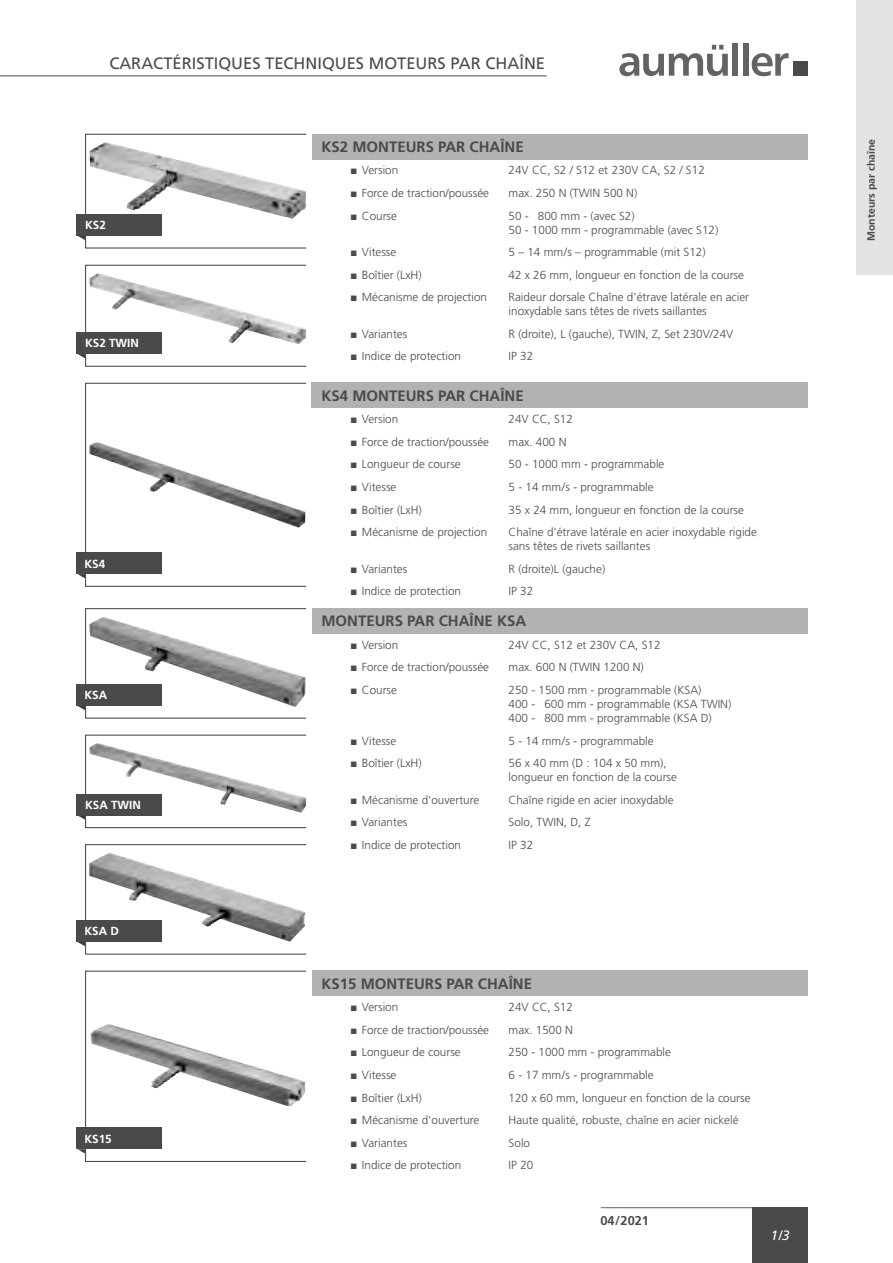
<style>
.page{position:relative;width:893px;height:1263px;background:#fff}
.page>*{position:absolute;margin:0;border:0;box-sizing:border-box;transform-origin:0 0}
.t1{font:16.5px "Frutiger LT Std";color:#4a4a49}
.t2{font:700 15px "Frutiger LT Std";color:#4a4a49}
.t3{font:italic 13.5px "Frutiger LT Std";color:#fff}
.t4{font:700 12.75px "Frutiger LT Std";color:#4a4a49}
.t5{font:300 11.7px/14.1px "Frutiger LT Std";color:#4a4a49}
.t6{font:700 11.7px "Frutiger LT Std";color:#fff}
.t7{font:700 10.5px "Frutiger LT Std";color:#4a4a49}
.s1{font-family:"Arial Narrow";font-weight:400}
</style>
<div class="page">
<div style="left:856px;top:0;width:37px;height:274px;background:#e3e3e3"></div>
<hr style="left:0;top:76px;width:547px;height:1px;background:#4a4a49">
<svg style="left:619px;top:45px;width:109px;height:31px"></svg>
<div style="left:733px;top:43px;width:5px;height:33px;background:#646363"></div>
<div style="left:743px;top:43px;width:5px;height:33px;background:#646363"></div>
<svg style="left:752px;top:53px;width:37px;height:23px"></svg>
<div style="left:793px;top:61px;width:15px;height:15px;background:#4a4a49"></div>
<div style="left:753px;top:1208px;width:55px;height:55px;background:#4a4a49"></div>
<hr style="left:601px;top:1207px;width:152px;height:1px;background:#646363">
<div style="left:85px;top:383px;width:222px;height:204px;border:1px solid #4a4a49"></div>
<div style="left:85px;top:134px;width:222px;height:115px;border:1px solid #4a4a49"></div>
<div style="left:85px;top:265px;width:222px;height:102px;border:1px solid #4a4a49"></div>
<div style="left:85px;top:844px;width:222px;height:111px;border:1px solid #4a4a49"></div>
<div style="left:85px;top:608px;width:222px;height:111px;border:1px solid #4a4a49"></div>
<div style="left:85px;top:971px;width:222px;height:191px;border:1px solid #4a4a49"></div>
<div style="left:85px;top:735px;width:222px;height:93px;border:1px solid #4a4a49"></div>
<div style="left:313px;top:134px;width:495px;height:25px;background:#b3b2b2"></div>
<img style="left:89px;top:853px;width:216px;height:89px">
<img style="left:89px;top:617px;width:216px;height:90px">
<img style="left:91px;top:1024px;width:214px;height:82px">
<div style="left:311px;top:383px;width:497px;height:25px;background:#b3b2b2"></div>
<div style="left:313px;top:608px;width:495px;height:26px;background:#b3b2b2"></div>
<div style="left:313px;top:971px;width:495px;height:25px;background:#b3b2b2"></div>
<img style="left:89px;top:273px;width:217px;height:71px">
<div style="left:76px;top:332px;width:85px;height:22px;background:#4a4a49"></div>
<svg style="left:78px;top:354px;width:7px;height:4px"></svg>
<div style="left:76px;top:552px;width:85px;height:22px;background:#4a4a49"></div>
<svg style="left:78px;top:574px;width:7px;height:4px"></svg>
<div style="left:76px;top:684px;width:85px;height:22px;background:#4a4a49"></div>
<svg style="left:78px;top:706px;width:7px;height:4px"></svg>
<div style="left:76px;top:1127px;width:85px;height:22px;background:#4a4a49"></div>
<svg style="left:78px;top:1149px;width:7px;height:4px"></svg>
<div style="left:76px;top:793px;width:85px;height:22px;background:#4a4a49"></div>
<svg style="left:78px;top:815px;width:7px;height:5px"></svg>
<div style="left:76px;top:920px;width:85px;height:22px;background:#4a4a49"></div>
<svg style="left:77px;top:942px;width:8px;height:4px"></svg>
<div style="left:76px;top:214px;width:85px;height:22px;background:#4a4a49"></div>
<svg style="left:78px;top:236px;width:7px;height:4px"></svg>
<img style="left:89px;top:142px;width:218px;height:77px">
<img style="left:89px;top:743px;width:217px;height:69px">
<img style="left:89px;top:442px;width:216px;height:86px">
<h1 class="t1" style="left:109px;top:53px;width:437px">CARACTÉRISTIQUES TECHNIQUES MOTEURS PAR CHAÎNE</h1>
<p class="t6" style="left:85px;top:218px;width:22px">KS2</p>
<p class="t6" style="left:85px;top:336px;width:55px">KS2 TWIN</p>
<p class="t6" style="left:84px;top:557px;width:22px">KS4</p>
<p class="t6" style="left:84px;top:688px;width:24px">KSA</p>
<p class="t6" style="left:85px;top:798px;width:57px">KSA TWIN</p>
<p class="t2" style="left:321px;top:138px;width:204px">KS2 MONTEURS PAR CHAÎNE</p>
<p class="t5" style="left:351px;top:163px;width:49px"><span class="s1">■</span> Version</p>
<p class="t5" style="left:509px;top:163px;width:198px">24V CC, S2 / S12 et 230V CA, S2 / S12</p>
<p class="t5" style="left:351px;top:186px;width:139px"><span class="s1">■</span> Force de traction/poussée</p>
<p class="t5" style="left:509px;top:186px;width:130px">max. 250 N (TWIN 500 N)</p>
<p class="t5" style="left:351px;top:209px;width:47px"><span class="s1">■</span> Course</p>
<p class="t5" style="left:509px;top:209px;width:211px">50 - 800 mm - (avec S2)<br>50 - 1000 mm - programmable (avec S12)</p>
<p class="t5" style="left:351px;top:245px;width:47px"><span class="s1">■</span> Vitesse</p>
<p class="t5" style="left:509px;top:245px;width:199px">5 – 14 mm/s – programmable (mit S12)</p>
<p class="t5" style="left:351px;top:268px;width:72px"><span class="s1">■</span> Boîtier (LxH)</p>
<p class="t5" style="left:509px;top:268px;width:237px">42 x 26 mm, longueur en fonction de la course</p>
<p class="t5" style="left:351px;top:290px;width:137px"><span class="s1">■</span> Mécanisme de projection</p>
<p class="t5" style="left:509px;top:290px;width:242px">Raideur dorsale Chaîne d'étrave latérale en acier inoxydable sans têtes de rivets saillantes</p>
<p class="t5" style="left:351px;top:327px;width:58px"><span class="s1">■</span> Variantes</p>
<p class="t5" style="left:509px;top:327px;width:226px">R (droite), L (gauche), TWIN, Z, Set 230V/24V</p>
<p class="t5" style="left:351px;top:349px;width:111px"><span class="s1">■</span> Indice de protection</p>
<p class="t5" style="left:509px;top:349px;width:26px">IP 32</p>
<p class="t2" style="left:321px;top:387px;width:204px">KS4 MONTEURS PAR CHAÎNE</p>
<p class="t5" style="left:351px;top:412px;width:49px"><span class="s1">■</span> Version</p>
<p class="t5" style="left:509px;top:412px;width:66px">24V CC, S12</p>
<p class="t5" style="left:351px;top:435px;width:139px"><span class="s1">■</span> Force de traction/poussée</p>
<p class="t5" style="left:509px;top:435px;width:59px">max. 400 N</p>
<p class="t5" style="left:351px;top:458px;width:111px"><span class="s1">■</span> Longueur de course</p>
<p class="t5" style="left:509px;top:458px;width:157px">50 - 1000 mm - programmable</p>
<p class="t5" style="left:351px;top:480px;width:47px"><span class="s1">■</span> Vitesse</p>
<p class="t5" style="left:509px;top:480px;width:147px">5 - 14 mm/s - programmable</p>
<p class="t5" style="left:351px;top:503px;width:72px"><span class="s1">■</span> Boîtier (LxH)</p>
<p class="t5" style="left:509px;top:503px;width:237px">35 x 24 mm, longueur en fonction de la course</p>
<p class="t5" style="left:351px;top:525px;width:137px"><span class="s1">■</span> Mécanisme de projection</p>
<p class="t5" style="left:509px;top:525px;width:250px">Chaîne d'étrave latérale en acier inoxydable rigide sans têtes de rivets saillantes</p>
<p class="t5" style="left:351px;top:562px;width:58px"><span class="s1">■</span> Variantes</p>
<p class="t5" style="left:509px;top:562px;width:98px">R (droite)L (gauche)</p>
<p class="t5" style="left:351px;top:584px;width:111px"><span class="s1">■</span> Indice de protection</p>
<p class="t5" style="left:509px;top:584px;width:26px">IP 32</p>
<p class="t2" style="left:321px;top:612px;width:206px">MONTEURS PAR CHAÎNE KSA</p>
<p class="t5" style="left:351px;top:638px;width:49px"><span class="s1">■</span> Version</p>
<p class="t5" style="left:509px;top:638px;width:154px">24V CC, S12 et 230V CA, S12</p>
<p class="t5" style="left:351px;top:660px;width:139px"><span class="s1">■</span> Force de traction/poussée</p>
<p class="t5" style="left:509px;top:660px;width:137px">max. 600 N (TWIN 1200 N)</p>
<p class="t5" style="left:351px;top:683px;width:47px"><span class="s1">■</span> Course</p>
<p class="t5" style="left:509px;top:683px;width:224px">250 - 1500 mm - programmable (KSA)<br>400 - 600 mm - programmable (KSA TWIN)<br>400 - 800 mm - programmable (KSA D)</p>
<p class="t5" style="left:351px;top:733px;width:47px"><span class="s1">■</span> Vitesse</p>
<p class="t5" style="left:509px;top:733px;width:147px">5 - 14 mm/s - programmable</p>
<p class="t5" style="left:351px;top:756px;width:72px"><span class="s1">■</span> Boîtier (LxH)</p>
<p class="t5" style="left:509px;top:756px;width:170px">56 x 40 mm (D : 104 x 50 mm), longueur en fonction de la course</p>
<p class="t5" style="left:351px;top:793px;width:130px"><span class="s1">■</span> Mécanisme d'ouverture</p>
<p class="t5" style="left:509px;top:793px;width:167px">Chaîne rigide en acier inoxydable</p>
<p class="t5" style="left:351px;top:815px;width:58px"><span class="s1">■</span> Variantes</p>
<p class="t5" style="left:509px;top:815px;width:83px">Solo, TWIN, D, Z</p>
<p class="t5" style="left:351px;top:838px;width:111px"><span class="s1">■</span> Indice de protection</p>
<p class="t5" style="left:509px;top:838px;width:26px">IP 32</p>
<p class="t6" style="left:84px;top:924px;width:36px">KSA D</p>
<p class="t6" style="left:84px;top:1132px;width:29px">KS15</p>
<p class="t2" style="left:321px;top:975px;width:212px">KS15 MONTEURS PAR CHAÎNE</p>
<p class="t5" style="left:351px;top:1000px;width:49px"><span class="s1">■</span> Version</p>
<p class="t5" style="left:509px;top:1000px;width:66px">24V CC, S12</p>
<p class="t5" style="left:351px;top:1023px;width:139px"><span class="s1">■</span> Force de traction/poussée</p>
<p class="t5" style="left:509px;top:1023px;width:66px">max. 1500 N</p>
<p class="t5" style="left:351px;top:1045px;width:111px"><span class="s1">■</span> Longueur de course</p>
<p class="t5" style="left:509px;top:1045px;width:164px">250 - 1000 mm - programmable</p>
<p class="t5" style="left:351px;top:1068px;width:47px"><span class="s1">■</span> Vitesse</p>
<p class="t5" style="left:509px;top:1068px;width:147px">6 - 17 mm/s - programmable</p>
<p class="t5" style="left:351px;top:1090px;width:72px"><span class="s1">■</span> Boîtier (LxH)</p>
<p class="t5" style="left:509px;top:1090px;width:243px">120 x 60 mm, longueur en fonction de la course</p>
<p class="t5" style="left:351px;top:1113px;width:130px"><span class="s1">■</span> Mécanisme d'ouverture</p>
<p class="t5" style="left:509px;top:1113px;width:231px">Haute qualité, robuste, chaîne en acier nickelé</p>
<p class="t5" style="left:351px;top:1136px;width:58px"><span class="s1">■</span> Variantes</p>
<p class="t5" style="left:509px;top:1136px;width:23px">Solo</p>
<p class="t5" style="left:351px;top:1158px;width:111px"><span class="s1">■</span> Indice de protection</p>
<p class="t5" style="left:509px;top:1158px;width:26px">IP 20</p>
<p class="t4" style="left:600px;top:1213px;width:50px">04/2021</p>
<p class="t3" style="left:771px;top:1227px;width:20px">1/3</p>
<p class="t7" style="left:865px;top:241px;width:104px;rotate:-90deg">Monteurs par chaîne</p>
</div>
